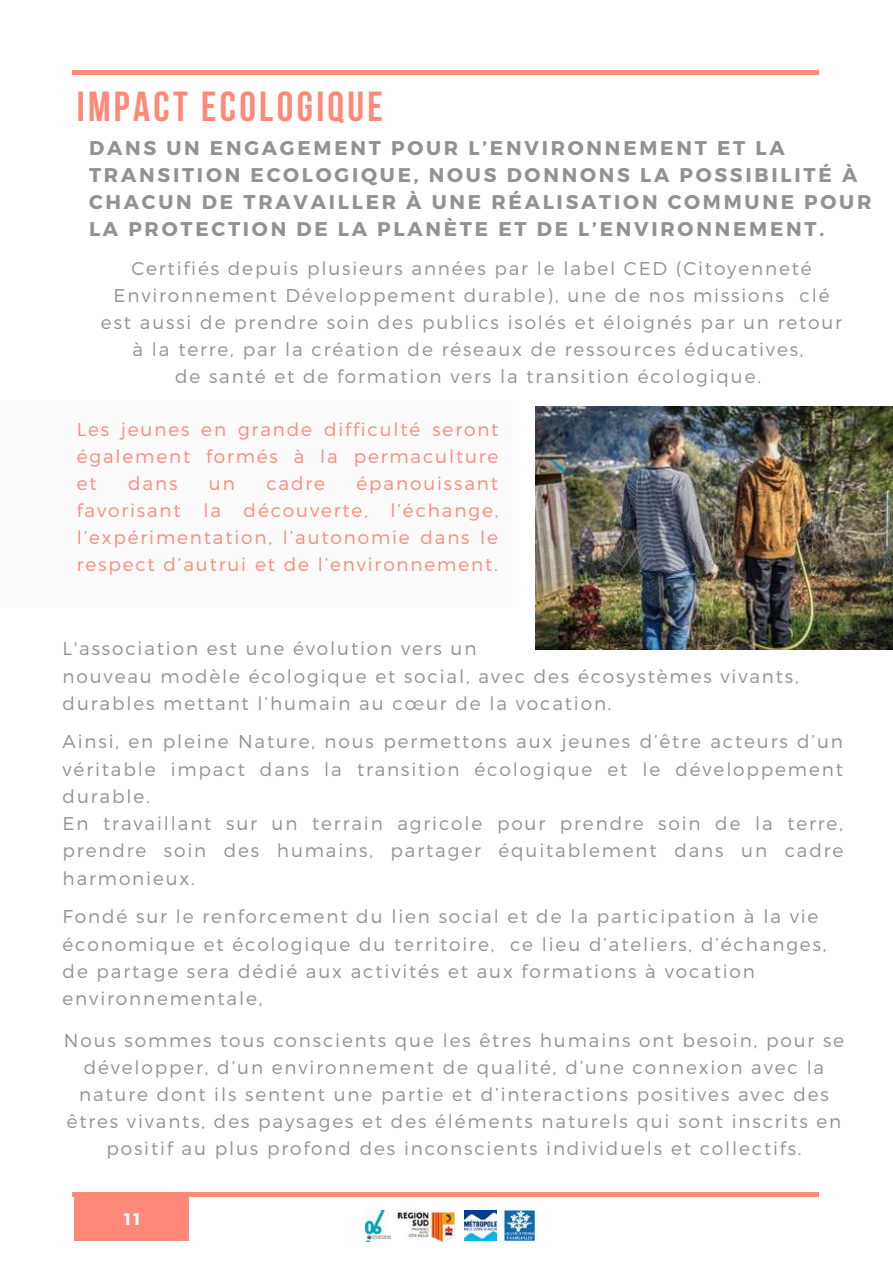
<style>
.page{position:relative;width:893px;height:1264px;background:#fff}
.page>*{position:absolute;margin:0;border:0;box-sizing:border-box;transform-origin:0 0}
.t1{font:700 41.85px "Bebas Neue";letter-spacing:.08em;color:#ff8979}
.t2{font:700 19.8px/27px "Montserrat";letter-spacing:.14em;color:#929292}
.t3{font:300 18.45px/27.3px "Montserrat";letter-spacing:.1em;color:#929292}
.t4{font:300 18.45px/27px "Montserrat";letter-spacing:.1em;color:#ff8979;text-align:justify}
.t5{font:700 16.5px "Montserrat";color:#fff}
</style>
<div class="page">
<hr style="left:72px;top:71px;width:747px;height:3px;background:#ff8979">
<div style="left:74px;top:1194px;width:115px;height:46px;background:#ff8979"></div>
<hr style="left:72px;top:1192px;width:747px;height:4px;background:#ff8979">
<img style="left:535px;top:407px;width:357px;height:242px">
<img style="left:365px;top:1210px;width:25px;height:31px">
<img style="left:397px;top:1210px;width:57px;height:31px">
<img style="left:464px;top:1210px;width:32px;height:30px">
<img style="left:504px;top:1210px;width:30px;height:30px">
<h1 class="t1" style="left:77px;top:89px;width:308px">IMPACT ECOLOGIQUE</h1>
<p class="t2" style="left:89px;top:133px;width:783px">DANS UN ENGAGEMENT POUR L’ENVIRONNEMENT ET LA TRANSITION ECOLOGIQUE, NOUS DONNONS LA POSSIBILITÉ À CHACUN DE TRAVAILLER À UNE RÉALISATION COMMUNE POUR LA PROTECTION DE LA PLANÈTE ET DE L’ENVIRONNEMENT.</p>
<p class="t3" style="left:101px;top:254px;width:742px;text-align:center">Certifiés depuis plusieurs années par le label CED (Citoyenneté Environnement Développement durable), une de nos missions clé est aussi de prendre soin des publics isolés et éloignés par un retour à la terre, par la création de réseaux de ressources éducatives,<br>de santé et de formation vers la transition écologique.</p>
<p class="t4" style="left:77px;top:415px;width:423px">Les jeunes en grande difficulté seront également formés à la permaculture et</p>
<p class="t4" style="left:77px;top:469px;width:423px;text-indent:280px">épanouissant favorisant la découverte, l’échange, l’expérimentation, l’autonomie dans le respect d’autrui et de l’environnement.</p>
<p class="t4" style="left:128px;top:469px;width:51px">dans</p>
<p class="t4" style="left:209px;top:469px;width:27px">un</p>
<p class="t4" style="left:266px;top:469px;width:60px">cadre</p>
<p class="t3" style="left:63px;top:634px;width:737px">L'association est une évolution vers un<br>nouveau modèle écologique et social, avec des écosystèmes vivants, durables mettant l’humain au cœur de la vocation.</p>
<p class="t3" style="left:63px;top:727px;width:782px">Ainsi, en pleine Nature, nous permettons aux jeunes d’être acteurs d’un véritable impact dans la transition écologique et le développement durable.<br>En travaillant sur un terrain agricole pour prendre soin de la terre, prendre soin des humains, partager équitablement dans un cadre harmonieux.</p>
<p class="t3" style="left:63px;top:902px;width:765px">Fondé sur le renforcement du lien social et de la participation à la vie économique et écologique du territoire, ce lieu d’ateliers, d’échanges, de partage sera dédié aux activités et aux formations à vocation environnementale,</p>
<p class="t3" style="left:64px;top:1026px;width:781px;text-align:center">Nous sommes tous conscients que les êtres humains ont besoin, pour se développer, d’un environnement de qualité, d’une connexion avec la nature dont ils sentent une partie et d’interactions positives avec des êtres vivants, des paysages et des éléments naturels qui sont inscrits en positif au plus profond des inconscients individuels et collectifs.</p>
<p class="t5" style="left:124px;top:1208px;width:17px">11</p>
</div>
